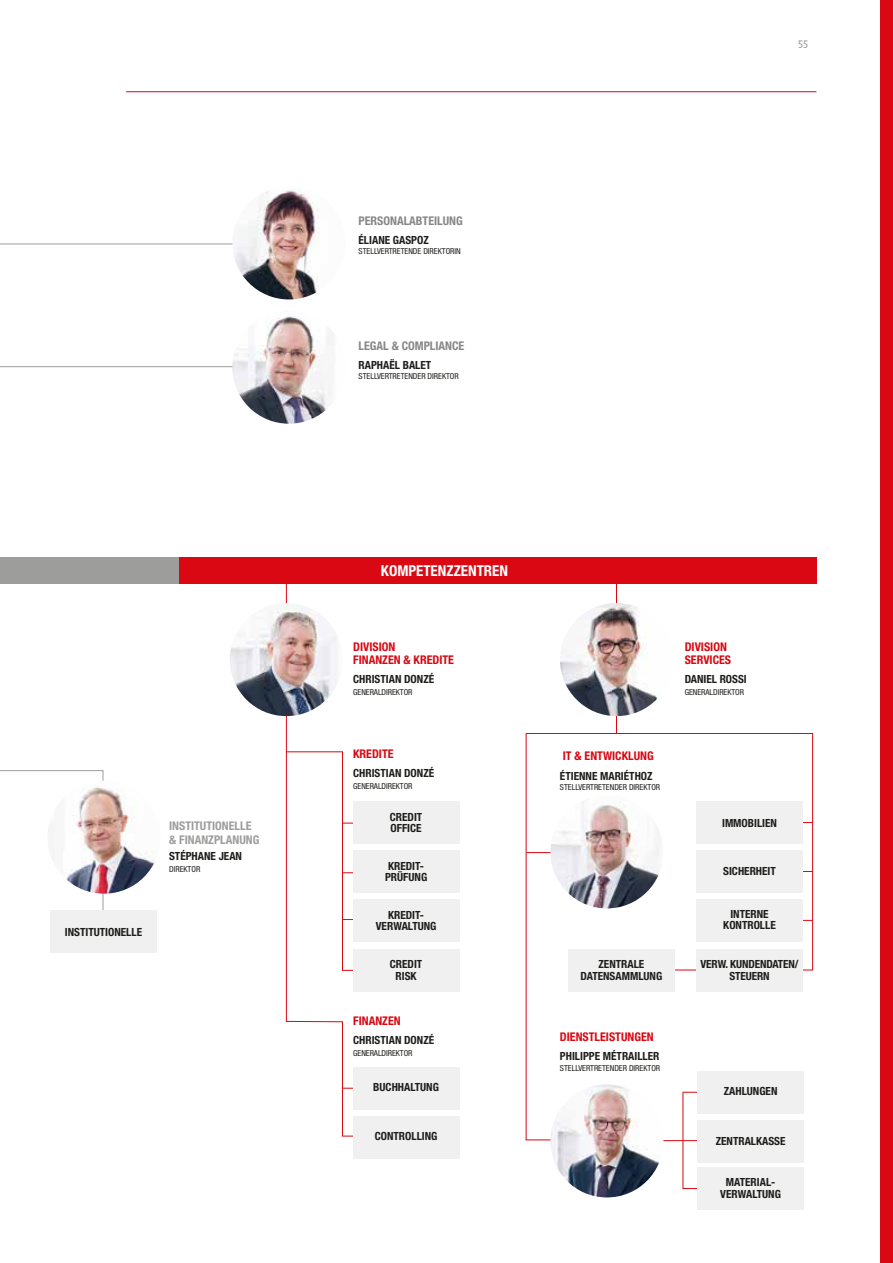
<style>
.page{position:relative;width:893px;height:1263px;background:#fff}
.page>*{position:absolute;margin:0;border:0;box-sizing:border-box;transform-origin:0 0}
.t1{font:700 condensed 15px "Helvetica Neue LT Std";color:#fff}
.t2{font:700 condensed 12px/13.5px "Helvetica Neue LT Std";color:#d90812}
.t3{font:700 condensed 12px "Helvetica Neue LT Std";color:#878787}
.t4{font:700 condensed 12px/13.5px "Helvetica Neue LT Std";color:#9d9d9c}
.t5{font:700 condensed 11.25px/11.1px "Helvetica Neue LT Std";color:#1d1d1b;text-align:center}
.t6{font:11.25px "The Mix Caps";color:#9d9d9c}
.t7{font:condensed 8.25px "Helvetica Neue LT Std";color:#1d1d1b}
</style>
<div class="page">
<hr style="left:126px;top:91px;width:690px;height:1px;background:#d90812">
<div style="left:880px;top:0;width:13px;height:1263px;background:#d90812"></div>
<hr style="left:616px;top:572px;width:1px;height:161px;background:#d90812">
<hr style="left:0;top:244px;width:234px;height:1px;background:#9d9d9c">
<hr style="left:0;top:366px;width:246px;height:1px;background:#9d9d9c">
<svg style="left:682px;top:1092px;width:19px;height:97px"></svg>
<div style="left:697px;top:1167px;width:107px;height:43px;background:#f0f0f0"></div>
<div style="left:697px;top:1071px;width:107px;height:42px;background:#f0f0f0"></div>
<div style="left:353px;top:801px;width:106px;height:43px;background:#f0f0f0"></div>
<hr style="left:661px;top:1140px;width:52px;height:1px;background:#d90812">
<div style="left:697px;top:1120px;width:107px;height:42px;background:#f0f0f0"></div>
<svg style="left:0;top:770px;width:104px;height:140px"></svg>
<div style="left:50px;top:910px;width:107px;height:43px;background:#f0f0f0"></div>
<svg style="left:285px;top:584px;width:74px;height:553px"></svg>
<div style="left:353px;top:850px;width:106px;height:42px;background:#f0f0f0"></div>
<div style="left:353px;top:899px;width:106px;height:43px;background:#f0f0f0"></div>
<div style="left:353px;top:949px;width:106px;height:42px;background:#f0f0f0"></div>
<div style="left:353px;top:1116px;width:106px;height:42px;background:#f0f0f0"></div>
<div style="left:1px;top:557px;width:815px;height:27px;background:#d90812"></div>
<div style="left:0;top:557px;width:178px;height:27px;background:#9d9d9c"></div>
<div style="left:353px;top:1067px;width:106px;height:42px;background:#f0f0f0"></div>
<svg style="left:525px;top:971px;width:25px;height:170px"></svg>
<svg style="left:525px;top:733px;width:288px;height:238px"></svg>
<div style="left:696px;top:899px;width:107px;height:43px;background:#f0f0f0"></div>
<div style="left:696px;top:949px;width:107px;height:42px;background:#f0f0f0"></div>
<div style="left:568px;top:949px;width:107px;height:42px;background:#f0f0f0"></div>
<img style="left:232px;top:186px;width:113px;height:113px;border-radius:57px">
<img style="left:47px;top:781px;width:113px;height:113px;border-radius:57px">
<img style="left:230px;top:603px;width:113px;height:113px;border-radius:57px">
<img style="left:560px;top:603px;width:113px;height:113px;border-radius:57px">
<img style="left:550px;top:795px;width:113px;height:113px;border-radius:57px">
<img style="left:550px;top:1084px;width:113px;height:113px;border-radius:57px">
<img style="left:232px;top:311px;width:113px;height:113px;border-radius:57px">
<p class="t5" style="left:65px;top:926px;width:79px">INSTITUTIONELLE</p>
<p class="t4" style="left:169px;top:819px;width:92px">INSTITUTIONELLE &amp; FINANZPLANUNG</p>
<p class="t5" style="left:169px;top:851px;width:74px">STÉPHANE JEAN</p>
<p class="t7" style="left:169px;top:865px;width:33px">DIREKTOR</p>
<p class="t3" style="left:359px;top:213px;width:106px">PERSONALABTEILUNG</p>
<p class="t5" style="left:359px;top:234px;width:72px">ÉLIANE GASPOZ</p>
<p class="t7" style="left:359px;top:247px;width:104px">STELLVERTRETENDE DIREKTORIN</p>
<p class="t3" style="left:359px;top:338px;width:107px">LEGAL &amp; COMPLIANCE</p>
<p class="t5" style="left:359px;top:359px;width:74px">RAPHAËL BALET</p>
<p class="t7" style="left:359px;top:371px;width:102px">STELLVERTRETENDER DIREKTOR</p>
<p class="t6" style="left:798px;top:35px;width:12px">55</p>
<h1 class="t1" style="left:381px;top:561px;width:129px">KOMPETENZZENTREN</h1>
<p class="t2" style="left:353px;top:639px;width:102px">DIVISION<br>FINANZEN &amp; KREDITE</p>
<p class="t5" style="left:353px;top:673px;width:82px">CHRISTIAN DONZÉ</p>
<p class="t7" style="left:353px;top:687px;width:61px">GENERALDIREKTOR</p>
<p class="t2" style="left:685px;top:639px;width:48px">DIVISION<br>SERVICES</p>
<p class="t5" style="left:685px;top:673px;width:64px">DANIEL ROSSI</p>
<p class="t7" style="left:685px;top:687px;width:61px">GENERALDIREKTOR</p>
<p class="t2" style="left:353px;top:747px;width:42px">KREDITE</p>
<p class="t5" style="left:353px;top:767px;width:82px">CHRISTIAN DONZÉ</p>
<p class="t7" style="left:353px;top:781px;width:61px">GENERALDIREKTOR</p>
<p class="t2" style="left:563px;top:749px;width:92px">IT &amp; ENTWICKLUNG</p>
<p class="t5" style="left:560px;top:770px;width:94px">ÉTIENNE MARIÉTHOZ</p>
<p class="t7" style="left:560px;top:782px;width:102px">STELLVERTRETENDER DIREKTOR</p>
<p class="t5" style="left:390px;top:811px;width:34px;text-align:left">CREDIT<br>OFFICE</p>
<p class="t5" style="left:722px;top:817px;width:56px">IMMOBILIEN</p>
<p class="t5" style="left:385px;top:860px;width:44px;text-align:left">KREDIT-<br>PRÜFUNG</p>
<p class="t5" style="left:376px;top:909px;width:62px">KREDIT-<br>VERWALTUNG</p>
<p class="t5" style="left:390px;top:959px;width:34px">CREDIT<br>RISK</p>
<p class="t5" style="left:581px;top:959px;width:83px">ZENTRALE<br>DATENSAMMLUNG</p>
<p class="t5" style="left:723px;top:866px;width:54px">SICHERHEIT</p>
<p class="t5" style="left:723px;top:908px;width:54px;line-height:11.7px">INTERNE<br>KONTROLLE</p>
<p class="t5" style="left:701px;top:959px;width:99px">VERW. KUNDENDATEN/<br>STEUERN</p>
<p class="t2" style="left:353px;top:1014px;width:49px">FINANZEN</p>
<p class="t5" style="left:353px;top:1034px;width:82px">CHRISTIAN DONZÉ</p>
<p class="t7" style="left:353px;top:1048px;width:61px">GENERALDIREKTOR</p>
<p class="t2" style="left:560px;top:1030px;width:95px">DIENSTLEISTUNGEN</p>
<p class="t5" style="left:560px;top:1050px;width:101px">PHILIPPE MÉTRAILLER</p>
<p class="t7" style="left:560px;top:1063px;width:102px">STELLVERTRETENDER DIREKTOR</p>
<p class="t5" style="left:373px;top:1082px;width:67px">BUCHHALTUNG</p>
<p class="t5" style="left:724px;top:1086px;width:55px">ZAHLUNGEN</p>
<p class="t5" style="left:375px;top:1131px;width:64px">CONTROLLING</p>
<p class="t5" style="left:716px;top:1135px;width:71px">ZENTRALKASSE</p>
<p class="t5" style="left:720px;top:1176px;width:62px;line-height:11.7px">MATERIAL-<br>VERWALTUNG</p>
</div>
